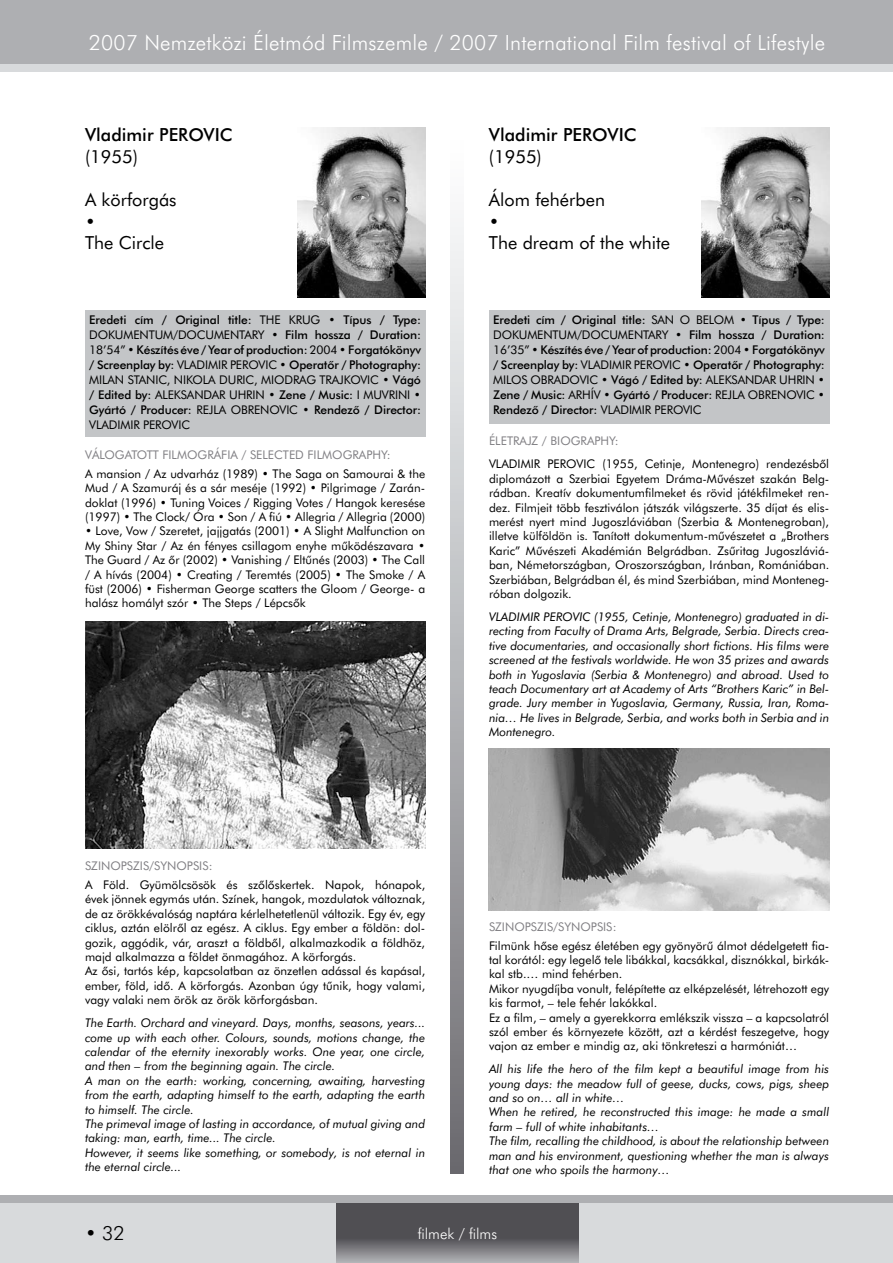
<style>
.page{position:relative;width:893px;height:1263px;background:#fff}
.page>*{position:absolute;margin:0;border:0;box-sizing:border-box;transform-origin:0 0}
.t1{font:300 21px "H Futura";letter-spacing:.01em;color:#fff}
.t2{font:300 19.5px "H Futura";color:#000}
.t3{font:18px/21.6px "H Futura Normal";color:#000}
.t4{font:18px "Futura Md HU Normal";color:#000}
.t5{font:300 15px "H Futura";color:#fff}
.t6{font:12px/14.4px "H Futura Normal";color:#000;text-align:justify}
.t7{font:italic 12px/14.4px "H Futura Normal";color:#000}
.t8{font:12px/15px "Futura Md HU Normal";letter-spacing:-.01em;color:#000;text-align:justify}
.t9{font:12px "H Futura Normal";color:#818084}
.s1{font-family:"H Futura Normal"}
</style>
<div class="page">
<div style="left:0;top:1195px;width:893px;height:64px;background:#aeafb2"></div>
<div style="left:0;top:9px;width:893px;height:63px;background:#d8dadc"></div>
<div style="left:0;top:0;width:893px;height:64px;background:#aeafb2"></div>
<div style="left:0;top:1203px;width:893px;height:60px;background:#d8dadc"></div>
<svg style="left:451px;top:222px;width:12px;height:952px;background:#b1b2b5"></svg>
<svg style="left:336px;top:1203px;width:243px;height:60px;background:#656468"></svg>
<div style="left:85px;top:310px;width:340px;height:127px;background:#c3c5c7"></div>
<img style="left:298px;top:128px;width:127px;height:170px">
<img style="left:85px;top:622px;width:340px;height:226px">
<div style="left:489px;top:310px;width:340px;height:113px;background:#c3c5c7"></div>
<img style="left:702px;top:128px;width:127px;height:170px">
<img style="left:489px;top:749px;width:340px;height:161px">
<h1 class="t1" style="left:89px;top:30px;width:738px">2007 Nemzetközi Életmód Filmszemle / 2007 International Film festival of Lifestyle</h1>
<h3 class="t4" style="left:85px;top:124px;width:95px">Vladimir Perovic</h3>
<h3 class="t3" style="left:85px;top:146px;width:54px">(1955)</h3>
<h3 class="t3" style="left:85px;top:189px;width:93px">A körforgás •<br>The Circle</h3>
<p class="t8" style="left:89px;top:312px;width:185px">Eredeti cím / Original title: <span class="s1">The</span></p>
<p class="t6" style="left:289px;top:312px;width:16px">Krug</p>
<p class="t8" style="left:328px;top:312px;width:94px"><span class="s1">•</span> Típus / Type:</p>
<p class="t6" style="left:89px;top:327px;width:18px">Dokumentum</p>
<p class="t6" style="left:173px;top:327px;width:14px">/documentary</p>
<p class="t8" style="left:89px;top:327px;width:333px;text-indent:182px"><span class="s1">•</span> Film hossza / Duration:<br><span class="s1">18’54” •</span> Készítés éve / Year of production: <span class="s1">2004</span> • Forgatókönyv / Screenplay by: <span class="s1">Vladimir</span></p>
<p class="t6" style="left:230px;top:357px;width:14px">Perovic</p>
<p class="t8" style="left:279px;top:357px;width:143px"><span class="s1">•</span> Operatôr / Photography:</p>
<p class="t6" style="left:89px;top:372px;width:17px">Milan</p>
<p class="t6" style="left:128px;top:372px;width:14px">Stanic</p>
<p class="t6" style="left:167px;top:372px;width:24px">, Nikola</p>
<p class="t6" style="left:219px;top:372px;width:16px">Duric</p>
<p class="t6" style="left:254px;top:372px;width:26px">, Miodrag</p>
<p class="t6" style="left:320px;top:372px;width:14px">Trajkovic</p>
<p class="t8" style="left:382px;top:372px;width:40px"><span class="s1">•</span> Vágó</p>
<p class="t8" style="left:89px;top:387px;width:82px">/ Edited by: <span class="s1">Aleksandar</span></p>
<p class="t6" style="left:229px;top:387px;width:16px">Uhrin</p>
<p class="t8" style="left:268px;top:387px;width:112px"><span class="s1">•</span> Zene / Music: <span class="s1">I Muvrini</span></p>
<p class="t6" style="left:414px;top:387px;width:9px">•</p>
<p class="t8" style="left:89px;top:402px;width:121px">Gyártó / Producer: <span class="s1">Rejla</span></p>
<p class="t8" style="left:231px;top:402px;width:192px"><span class="s1">OBRENOVIC •</span> Rendezô / Director:</p>
<p class="t6" style="left:89px;top:417px;width:14px">Vladimir</p>
<p class="t6" style="left:143px;top:417px;width:14px">Perovic</p>
<p class="t9" style="left:85px;top:448px;width:16px">Válogatott</p>
<p class="t9" style="left:162px;top:448px;width:8px">filmográfia</p>
<p class="t9" style="left:242px;top:448px;width:23px">/ Selected</p>
<p class="t9" style="left:308px;top:448px;width:15px">Filmography</p>
<p class="t9" style="left:387px;top:448px;width:5px">:</p>
<p class="t6" style="left:85px;top:466px;width:342px">A mansion / Az udvarház (1989) • The Saga on Samourai &amp; the Mud / A Szamuráj és a sár meséje (1992) • Pilgrimage / Zarán&shy;doklat (1996) • Tuning Voices / Rigging Votes / Hangok keresése (1997) • The Clock/ Óra • Son / A fiú • Allegria / Allegria (2000)</p>
<p class="t6" style="left:85px;top:524px;width:342px">• Love, Vow / Szeretet, jajjgatás (2001) • A Slight Malfunction on My Shiny Star / Az én fényes csillagom enyhe mûködészavara • The Guard / Az ôr (2002) • Vanishing / Eltûnés (2003) • The Call / A hívás (2004) • Creating / Teremtés (2005) • The Smoke / A füst (2006) • Fisherman George scatters the Gloom / George- a halász homályt szór • The Steps / Lépcsôk</p>
<p class="t9" style="left:85px;top:859px;width:14px">Szinopszis</p>
<p class="t9" style="left:149px;top:859px;width:20px">/Synopsis</p>
<p class="t9" style="left:209px;top:859px;width:5px">:</p>
<p class="t6" style="left:85px;top:877px;width:342px;text-align:left">A Föld. Gyümölcsösök és szôlôskertek. Napok, hónapok, évek jönnek egymás után. Színek, hangok, mozdulatok változnak, de az örökkévalóság naptára kérlelhetetlenül változik. Egy év, egy ciklus, aztán elölrôl az egész. A ciklus. Egy ember a földön: dol&shy;gozik, aggódik, vár, araszt a földbôl, alkalmazkodik a földhöz, majd alkalmazza a földet önmagához. A körforgás.<br>Az ôsi, tartós kép, kapcsolatban az önzetlen adással és kapásal, ember, föld, idô. A körforgás. Azonban úgy tûnik, hogy valami, vagy valaki nem örök az örök körforgásban.</p>
<p class="t7" style="left:85px;top:1015px;width:342px">The Earth. Orchard and vineyard. Days, months, seasons, years... come up with each other. Colours, sounds, motions change, the calendar of the eternity inexorably works. One year, one circle, and then – from the beginning again. The circle.<br>A man on the earth: working, concerning, awaiting, harvesting from the earth, adapting himself to the earth, adapting the earth to himself. The circle.<br>The primeval image of lasting in accordance, of mutual giving and taking: man, earth, time... The circle.<br>However, it seems like something, or somebody, is not eternal in the eternal circle...</p>
<h3 class="t4" style="left:489px;top:124px;width:95px">Vladimir Perovic</h3>
<h3 class="t3" style="left:489px;top:146px;width:54px">(1955)</h3>
<h3 class="t3" style="left:489px;top:189px;width:183px">Álom fehérben<br>•<br>The dream of the white</h3>
<p class="t8" style="left:493px;top:312px;width:212px">Eredeti cím / Original title: <span class="s1">San o belom</span></p>
<p class="t8" style="left:740px;top:312px;width:87px"><span class="s1">•</span> Típus / Type:</p>
<p class="t6" style="left:493px;top:327px;width:18px">Dokumentum</p>
<p class="t6" style="left:577px;top:327px;width:14px">/documentary</p>
<p class="t8" style="left:493px;top:327px;width:333px;text-indent:182px"><span class="s1">•</span> Film hossza / Duration:<br><span class="s1">16’35” •</span> Készítés éve / Year of production: <span class="s1">2004</span> • Forgatókönyv / Screenplay by: <span class="s1">Vladimir</span></p>
<p class="t6" style="left:634px;top:357px;width:14px">Perovic</p>
<p class="t8" style="left:683px;top:357px;width:143px"><span class="s1">•</span> Operatôr / Photography:</p>
<p class="t6" style="left:493px;top:372px;width:17px">Milos</p>
<p class="t6" style="left:530px;top:372px;width:19px">Obradovic</p>
<p class="t8" style="left:601px;top:372px;width:120px"><span class="s1">•</span> Vágó / Edited by: <span class="s1">Aleksandar</span></p>
<p class="t6" style="left:779px;top:372px;width:16px">Uhrin</p>
<p class="t6" style="left:818px;top:372px;width:9px">•</p>
<p class="t8" style="left:493px;top:387px;width:90px">Zene / Music: <span class="s1">Arhív</span></p>
<p class="t8" style="left:603px;top:387px;width:125px"><span class="s1">•</span> Gyártó / Producer: <span class="s1">Rejla</span></p>
<p class="t6" style="left:748px;top:387px;width:79px">OBRENOVIC •</p>
<p class="t8" style="left:493px;top:402px;width:122px">Rendezô / Director: <span class="s1">Vladimir</span></p>
<p class="t6" style="left:655px;top:402px;width:14px">Perovic</p>
<p class="t9" style="left:489px;top:434px;width:14px">Életrajz</p>
<p class="t9" style="left:542px;top:434px;width:24px">/ Biography</p>
<p class="t9" style="left:615px;top:434px;width:5px">:</p>
<p class="t6" style="left:489px;top:457px;width:342px">VLADIMIR PEROVIC (1955, Cetinje, Montenegro) rendezésbôl diplomázott a Szerbiai Egyetem Dráma-Mûvészet szakán Belg&shy;rádban. Kreatív dokumentumfilmeket és rövid játékfilmeket ren&shy;dez. Filmjeit több fesztiválon játszák világszerte. 35 díjat és elis&shy;merést nyert mind Jugoszláviában (Szerbia &amp; Montenegroban), illetve külföldön is. Tanított dokumentum-mûvészetet a „Brothers Karic” Mûvészeti Akadémián Belgrádban. Zsûritag Jugoszláviá&shy;ban, Németországban, Oroszországban, Iránban, Romániában.<br>Szerbiában, Belgrádban él, és mind Szerbiában, mind Monteneg&shy;róban dolgozik.</p>
<p class="t7" style="left:489px;top:609px;width:342px;text-align:justify">VLADIMIR PEROVIC (1955, Cetinje, Montenegro) graduated in di&shy;recting from Faculty of Drama Arts, Belgrade, Serbia. Directs crea&shy;tive documentaries, and occasionally short fictions. His films were screened at the festivals worldwide. He won 35 prizes and awards both in Yugoslavia (Serbia &amp; Montenegro) and abroad. Used to teach Documentary art at Academy of Arts “Brothers Karic” in Bel&shy;grade. Jury member in Yugoslavia, Germany, Russia, Iran, Roma&shy;nia… He lives in Belgrade, Serbia, and works both in Serbia and in Montenegro.</p>
<p class="t9" style="left:489px;top:919px;width:14px">Szinopszis</p>
<p class="t9" style="left:553px;top:919px;width:20px">/Synopsis</p>
<p class="t9" style="left:613px;top:919px;width:5px">:</p>
<p class="t6" style="left:489px;top:938px;width:342px;text-align:left">Filmünk hôse egész életében egy gyönyörû álmot dédelgetett fia&shy;tal korától: egy legelô tele libákkal, kacsákkal, disznókkal, birkák&shy;kal stb.… mind fehérben.<br>Mikor nyugdíjba vonult, felépítette az elképzelését, létrehozott egy kis farmot, – tele fehér lakókkal.<br>Ez a film, – amely a gyerekkorra emlékszik vissza – a kapcsolatról szól ember és környezete között, azt a kérdést feszegetve, hogy vajon az ember e mindig az, aki tönkreteszi a harmóniát…</p>
<p class="t7" style="left:489px;top:1062px;width:342px">All his life the hero of the film kept a beautiful image from his young days: the meadow full of geese, ducks, cows, pigs, sheep and so on… all in white…<br>When he retired, he reconstructed this image: he made a small farm – full of white inhabitants…<br>The film, recalling the childhood, is about the relationship between man and his environment, questioning whether the man is always that one who spoils the harmony…</p>
<h2 class="t2" style="left:85px;top:1221px;width:41px">• 32</h2>
<p class="t5" style="left:418px;top:1224px;width:81px">filmek / films</p>
</div>
